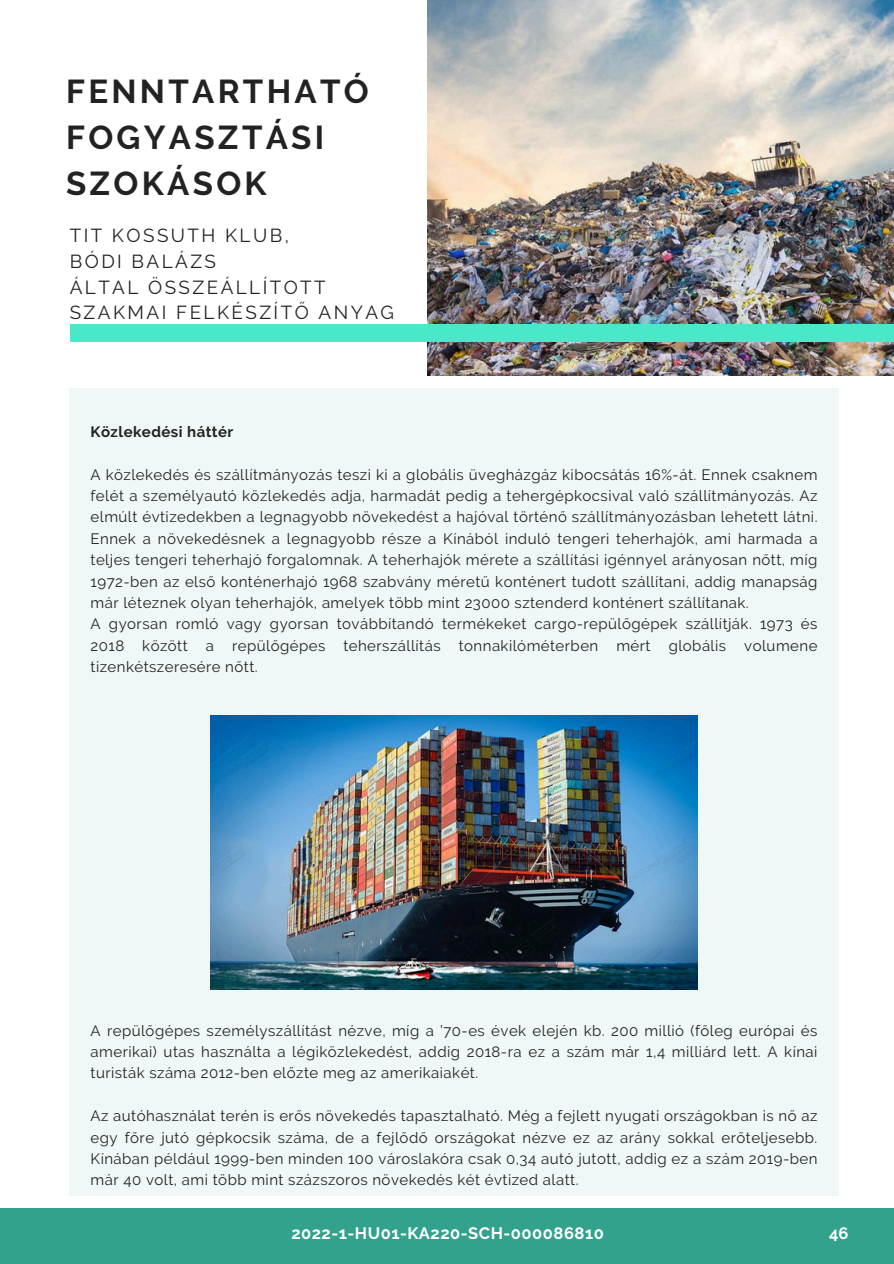
<style>
.page{position:relative;width:894px;height:1264px;background:#fff}
.page>*{position:absolute;margin:0;border:0;box-sizing:border-box;transform-origin:0 0}
.t1{font:700 33px/46.2px "Raleway";letter-spacing:.1em;color:#222}
.t2{font:18.75px/25.8px "Raleway";letter-spacing:.13em;color:#222}
.t3{font:700 16.5px "Raleway";letter-spacing:.03em;color:#fff}
.t4{font:700 16.5px "Raleway";color:#fbfeff}
.t5{font:15px/21.3px "Raleway";letter-spacing:.03em;color:#222;text-align:justify}
.t6{font:700 15px "Raleway";letter-spacing:.03em;color:#222}
</style>
<div class="page">
<img style="left:427px;top:0;width:465px;height:376px">
<div style="left:70px;top:324px;width:823px;height:17px;background:#48e8c9"></div>
<div style="left:0;top:1208px;width:893px;height:55px;background:#33a28c"></div>
<div style="left:70px;top:388px;width:768px;height:807px;background:#eff8f6"></div>
<img style="left:211px;top:716px;width:486px;height:273px">
<p class="t1" style="left:66px;top:68px;width:304px">FENNTARTHATÓ<br>FOGYASZTÁSI<br>SZOKÁSOK</p>
<p class="t2" style="left:70px;top:222px;width:326px">TIT KOSSUTH KLUB,<br>BÓDI BALÁZS<br>ÁLTAL ÖSSZEÁLLÍTOTT<br>SZAKMAI FELKÉSZÍTŐ ANYAG</p>
<h1 class="t6" style="left:91px;top:422px;width:144px">Közlekedési háttér</h1>
<h2 class="t5" style="left:91px;top:463px;width:728px">A közlekedés és szállítmányozás teszi ki a globális üvegházgáz kibocsátás 16%-át. Ennek csaknem felét a személyautó közlekedés adja, harmadát pedig a tehergépkocsival való szállítmányozás. Az elmúlt évtizedekben a legnagyobb növekedést a hajóval történő szállítmányozásban lehetett látni.<br>Ennek a növekedésnek a legnagyobb része a Kínából induló tengeri teherhajók, ami harmada a teljes tengeri teherhajó forgalomnak. A teherhajók mérete a szállítási igénnyel arányosan nőtt, míg 1972-ben az első konténerhajó 1968 szabvány méretű konténert tudott szállítani, addig manapság már léteznek olyan teherhajók, amelyek több mint 23000 sztenderd konténert szállítanak.</h2>
<p class="t5" style="left:91px;top:613px;width:728px">A gyorsan romló vagy gyorsan továbbítandó termékeket cargo-repülőgépek szállítják. 1973 és 2018 között a repülőgépes teherszállítás tonnakilóméterben mért globális volumene tizenkétszeresére nőtt.</p>
<h4 class="t5" style="left:91px;top:1019px;width:728px">A repülőgépes személyszállítást nézve, míg a ’70-es évek elején kb. 200 millió (főleg európai és amerikai) utas használta a légiközlekedést, addig 2018-ra ez a szám már 1,4 milliárd lett. A kínai turisták száma 2012-ben előzte meg az amerikaiakét.</h4>
<p class="t5" style="left:91px;top:1105px;width:728px">Az autóhasználat terén is erős növekedés tapasztalható. Még a fejlett nyugati országokban is nő az egy főre jutó gépkocsik száma, de a fejlődő országokat nézve ez az arány sokkal erőteljesebb.<br>Kínában például 1999-ben minden 100 városlakóra csak 0,34 autó jutott, addig ez a szám 2019-ben már 40 volt, ami több mint százszoros növekedés két évtized alatt.</p>
<p class="t3" style="left:291px;top:1223px;width:314px">2022-1-HU01-KA220-SCH-000086810</p>
<p class="t4" style="left:828px;top:1223px;width:21px">46</p>
</div>
